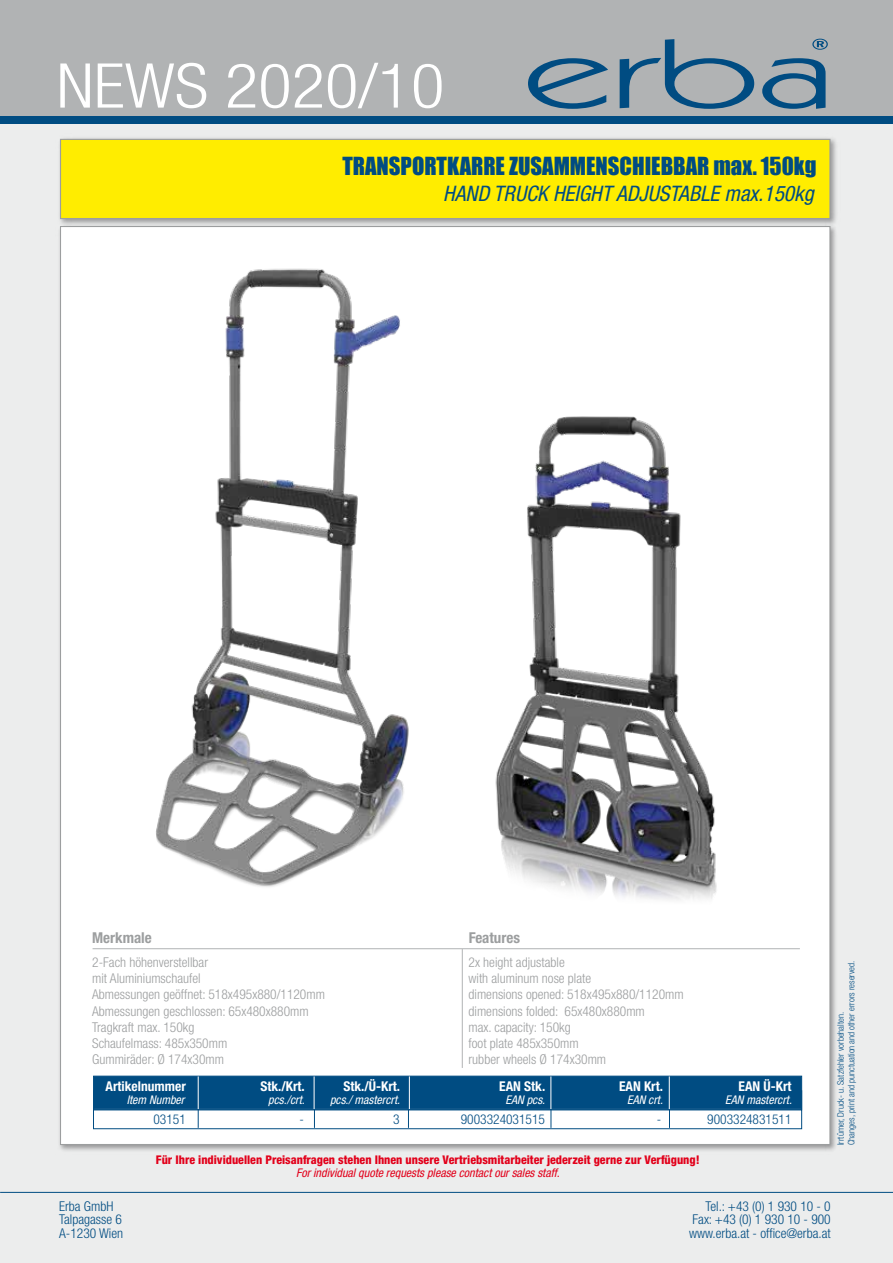
<style>
.page{position:relative;width:893px;height:1263px;background:#eceded}
.page>*{position:absolute;margin:0;border:0;box-sizing:border-box;transform-origin:0 0}
.t1{font:300 condensed 61.8px "Helvetica Neue";color:#fff;scale:1.13 1}
.t2{font:22.95px "Impact";color:#004c82}
.t3{font:italic condensed 21.45px "Helvetica Neue";color:#004c82}
.t4{font:700 condensed 15px "Helvetica Neue";color:#9c9e9f}
.t5{font:300 condensed 13.5px/16.2px "Helvetica Neue";color:#9c9e9f}
.t6{font:300 condensed 13.5px/13.5px "Helvetica Neue";color:#004c82}
.t7{font:700 condensed 13.5px "Helvetica Neue";color:#fff}
.t8{font:800 condensed 12px "Helvetica Neue";color:#e2001a}
.t9{font:italic condensed 12px "Helvetica Neue";color:#fff}
.t10{font:italic condensed 12px "Helvetica Neue";color:#e2001a}
.t11{font:300 condensed 9px/10.8px "Helvetica Neue";color:#004c82}
</style>
<div class="page">
<div style="left:60px;top:226px;width:770px;height:919px;background:#fff;border:1px solid #9c9e9f"></div>
<img style="left:59px;top:138px;width:777px;height:91px">
<div style="left:60px;top:139px;width:770px;height:80px;background:#ffed00;border:1px solid #9c9e9f"></div>
<hr style="left:0;top:1192px;width:893px;height:1px;background:#004c82">
<img style="left:156px;top:268px;width:253px;height:619px">
<div style="left:0;top:113px;width:893px;height:10px;background:#004c82"></div>
<div style="left:0;top:0;width:893px;height:116px;background:#b1b3b4"></div>
<svg style="left:528px;top:58px;width:80px;height:51px"></svg>
<svg style="left:620px;top:39px;width:134px;height:70px"></svg>
<svg style="left:762px;top:58px;width:64px;height:51px"></svg>
<svg style="left:812px;top:39px;width:16px;height:11px"></svg>
<div style="left:93px;top:1076px;width:709px;height:33px;background:#004c82;border:1px solid #004c82"></div>
<div style="left:93px;top:1090px;width:709px;height:20px;border:1px solid #004c82"></div>
<hr style="left:314px;top:1076px;width:1px;height:33px;background:#fff">
<hr style="left:409px;top:1076px;width:1px;height:33px;background:#fff">
<hr style="left:550px;top:1076px;width:1px;height:33px;background:#fff">
<hr style="left:669px;top:1076px;width:1px;height:33px;background:#fff">
<hr style="left:198px;top:1076px;width:1px;height:33px;background:#fff">
<svg style="left:198px;top:1111px;width:1px;height:16px"></svg>
<svg style="left:314px;top:1111px;width:1px;height:16px"></svg>
<svg style="left:408px;top:1111px;width:1px;height:16px"></svg>
<svg style="left:551px;top:1111px;width:1px;height:16px"></svg>
<svg style="left:669px;top:1111px;width:1px;height:16px"></svg>
<div style="left:93px;top:1109px;width:709px;height:20px;border:1px solid #004c82"></div>
<hr style="left:462px;top:949px;width:1px;height:119px;background:#b1b3b4">
<hr style="left:93px;top:948px;width:707px;height:1px;background:#b1b3b4">
<img style="left:420px;top:416px;width:380px;height:544px">
<h1 class="t1" style="left:56px;top:50px;width:345px">NEWS 2020/10</h1>
<h2 class="t2" style="left:342px;top:149px;width:475px">TRANSPORTKARRE ZUSAMMENSCHIEBBAR max. 150kg</h2>
<h3 class="t3" style="left:443px;top:181px;width:372px">HAND TRUCK HEIGHT ADJUSTABLE max.150kg</h3>
<p class="t4" style="left:92px;top:928px;width:61px">Merkmale</p>
<p class="t4" style="left:469px;top:928px;width:53px">Features</p>
<p class="t5" style="left:469px;top:954px;width:217px">2x height adjustable<br>with aluminum nose plate<br>dimensions opened: 518x495x880/1120mm dimensions folded: 65x480x880mm<br>max. capacity: 150kg<br>foot plate 485x350mm<br>rubber wheels Ø 174x30mm</p>
<p class="t5" style="left:92px;top:954px;width:234px">2-Fach höhenverstellbar<br>mit Aluminiumschaufel<br>Abmessungen geöffnet: 518x495x880/1120mm<br>Abmessungen geschlossen: 65x480x880mm<br>Tragkraft max. 150kg<br>Schaufelmass: 485x350mm<br>Gummiräder: Ø 174x30mm</p>
<p class="t7" style="left:106px;top:1078px;width:82px">Artikelnummer</p>
<p class="t7" style="left:260px;top:1078px;width:46px">Stk./Krt.</p>
<p class="t7" style="left:343px;top:1078px;width:58px">Stk./Ü-Krt.</p>
<p class="t7" style="left:499px;top:1078px;width:47px">EAN Stk.</p>
<p class="t7" style="left:619px;top:1078px;width:45px">EAN Krt.</p>
<p class="t7" style="left:738px;top:1078px;width:54px">EAN Ü-Krt</p>
<p class="t9" style="left:127px;top:1092px;width:59px">Item Number</p>
<p class="t9" style="left:268px;top:1092px;width:38px">pcs./crt.</p>
<p class="t9" style="left:330px;top:1092px;width:72px">pcs./ mastercrt.</p>
<p class="t9" style="left:506px;top:1092px;width:41px">EAN pcs.</p>
<p class="t9" style="left:627px;top:1092px;width:37px">EAN crt.</p>
<p class="t9" style="left:725px;top:1092px;width:68px">EAN mastercrt.</p>
<p class="t6" style="left:153px;top:1112px;width:34px">03151</p>
<p class="t6" style="left:299px;top:1112px;width:6px">-</p>
<p class="t6" style="left:393px;top:1112px;width:8px">3</p>
<p class="t6" style="left:461px;top:1112px;width:86px">9003324031515</p>
<p class="t6" style="left:657px;top:1112px;width:6px">-</p>
<p class="t6" style="left:707px;top:1112px;width:86px">9003324831511</p>
<p class="t8" style="left:156px;top:1152px;width:545px">Für Ihre individuellen Preisanfragen stehen Ihnen unsere Vertriebsmitarbeiter jederzeit gerne zur Verfügung!</p>
<p class="t10" style="left:296px;top:1165px;width:265px">For individual quote requests please contact our sales staff.</p>
<p class="t11" style="left:835px;top:1145px;width:186px;rotate:-90deg">Irrtümer, Druck- u. Satzfehler vorbehalten.<br>Changes, print and punctuation and other errors reserved.</p>
<p class="t6" style="left:59px;top:1199px;width:65px">Erba GmbH<br>Talpagasse 6<br>A-1230 Wien</p>
<p class="t6" style="left:689px;top:1199px;width:143px;text-align:justify;text-indent:16px">Tel.: +43 (0) 1 930 10 - 0<br>Fax: +43 (0) 1 930 10 - 900 www.erba.at - office@erba.at</p>
</div>
